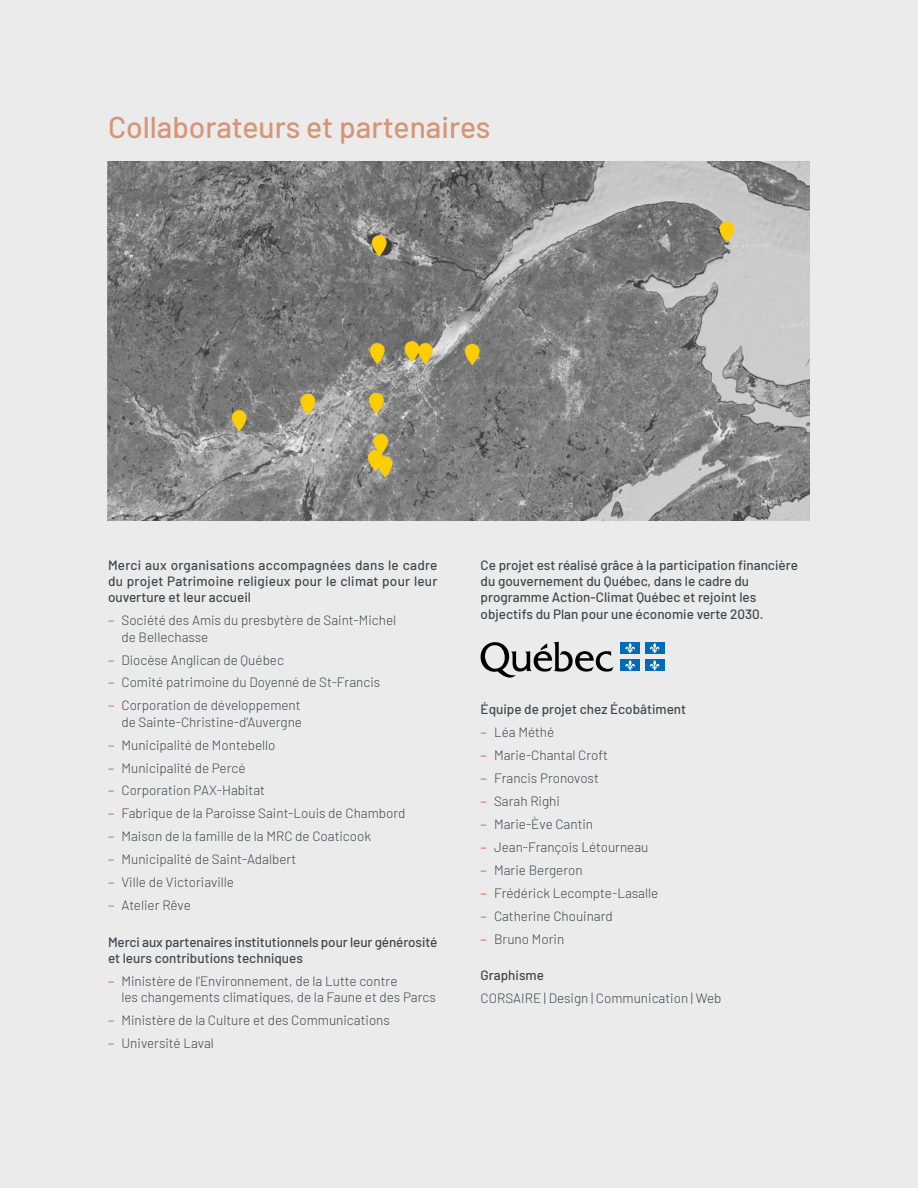
<style>
.page{position:relative;width:918px;height:1188px;background:#ebebec}
.page>*{position:absolute;margin:0;border:0;box-sizing:border-box;transform-origin:0 0}
.t1{font:500 30px "Barlow";color:#d59576}
.t2{font:300 13.5px/16.2px "Barlow";color:#424550}
.t3{font:500 13.5px/16.2px "Barlow";color:#424550}
.s1{font-weight:600;color:#d59576}
</style>
<div class="page">
<svg style="left:481px;top:642px;width:133px;height:36px"></svg>
<div style="left:621px;top:642px;width:19px;height:12px;background:#006cb7"></div>
<svg style="left:625px;top:643px;width:10px;height:10px"></svg>
<div style="left:645px;top:642px;width:19px;height:12px;background:#006cb7"></div>
<svg style="left:650px;top:643px;width:10px;height:10px"></svg>
<div style="left:621px;top:659px;width:19px;height:12px;background:#006cb7"></div>
<svg style="left:625px;top:660px;width:10px;height:11px"></svg>
<div style="left:645px;top:659px;width:19px;height:12px;background:#006cb7"></div>
<svg style="left:650px;top:660px;width:10px;height:11px"></svg>
<img style="left:108px;top:162px;width:702px;height:358px">
<h1 class="t1" style="left:108px;top:105px;width:384px">Collaborateurs et partenaires</h1>
<p class="t3" style="left:108px;top:556px;width:331px;text-align:justify">Merci aux organisations accompagnées dans le cadre du projet Patrimoine religieux pour le climat pour leur ouverture et leur accueil</p>
<p class="t2" style="left:122px;top:611px;width:276px;text-indent:-14px"><span class="s1">–</span> Société des Amis du presbytère de Saint-Michel de Bellechasse</p>
<p class="t2" style="left:108px;top:651px;width:178px"><span class="s1">–</span> Diocèse Anglican de Québec</p>
<p class="t2" style="left:108px;top:673px;width:274px"><span class="s1">–</span> Comité patrimoine du Doyenné de St-Francis</p>
<p class="t2" style="left:108px;top:696px;width:196px;text-align:right"><span class="s1">–</span> Corporation de développement de Sainte-Christine-d’Auvergne</p>
<p class="t2" style="left:108px;top:736px;width:169px"><span class="s1">–</span> Municipalité de Montebello</p>
<p class="t2" style="left:108px;top:759px;width:139px"><span class="s1">–</span> Municipalité de Percé</p>
<p class="t2" style="left:108px;top:781px;width:159px"><span class="s1">–</span> Corporation PAX-Habitat</p>
<p class="t2" style="left:108px;top:804px;width:299px"><span class="s1">–</span> Fabrique de la Paroisse Saint-Louis de Chambord</p>
<p class="t2" style="left:108px;top:827px;width:265px"><span class="s1">–</span> Maison de la famille de la MRC de Coaticook</p>
<p class="t2" style="left:108px;top:850px;width:190px"><span class="s1">–</span> Municipalité de Saint-Adalbert</p>
<p class="t2" style="left:108px;top:873px;width:128px"><span class="s1">–</span> Ville de Victoriaville</p>
<p class="t2" style="left:108px;top:896px;width:84px"><span class="s1">–</span> Atelier Rêve</p>
<p class="t3" style="left:108px;top:933px;width:331px">Merci aux partenaires institutionnels pour leur générosité et leurs contributions techniques</p>
<p class="t2" style="left:122px;top:972px;width:316px;text-indent:-14px"><span class="s1">–</span> Ministère de l’Environnement, de la Lutte contre<br>les changements climatiques, de la Faune et des Parcs</p>
<p class="t2" style="left:108px;top:1011px;width:283px"><span class="s1">–</span> Ministère de la Culture et des Communications</p>
<p class="t2" style="left:108px;top:1034px;width:107px"><span class="s1">–</span> Université Laval</p>
<p class="t3" style="left:481px;top:556px;width:319px">Ce projet est réalisé grâce à la participation financière du gouvernement du Québec, dans le cadre du programme Action-Climat Québec et rejoint les objectifs du Plan pour une économie verte 2030.</p>
<p class="t3" style="left:481px;top:700px;width:207px">Équipe de projet chez Écobâtiment</p>
<p class="t2" style="left:481px;top:723px;width:75px"><span class="s1">–</span> Léa Méthé</p>
<p class="t2" style="left:481px;top:746px;width:129px"><span class="s1">–</span> Marie-Chantal Croft</p>
<p class="t2" style="left:481px;top:769px;width:120px"><span class="s1">–</span> Francis Pronovost</p>
<p class="t2" style="left:481px;top:792px;width:81px"><span class="s1">–</span> Sarah Righi</p>
<p class="t2" style="left:481px;top:815px;width:114px"><span class="s1">–</span> Marie-Ève Cantin</p>
<p class="t2" style="left:481px;top:838px;width:169px"><span class="s1">–</span> Jean-François Létourneau</p>
<p class="t2" style="left:481px;top:861px;width:104px"><span class="s1">–</span> Marie Bergeron</p>
<p class="t2" style="left:481px;top:884px;width:179px"><span class="s1">–</span> Frédérick Lecompte-Lasalle</p>
<p class="t2" style="left:481px;top:907px;width:134px"><span class="s1">–</span> Catherine Chouinard</p>
<p class="t2" style="left:481px;top:930px;width:85px"><span class="s1">–</span> Bruno Morin</p>
<p class="t3" style="left:481px;top:966px;width:65px">Graphisme</p>
<p class="t2" style="left:481px;top:989px;width:242px">CORSAIRE | Design | Communication | Web</p>
</div>
